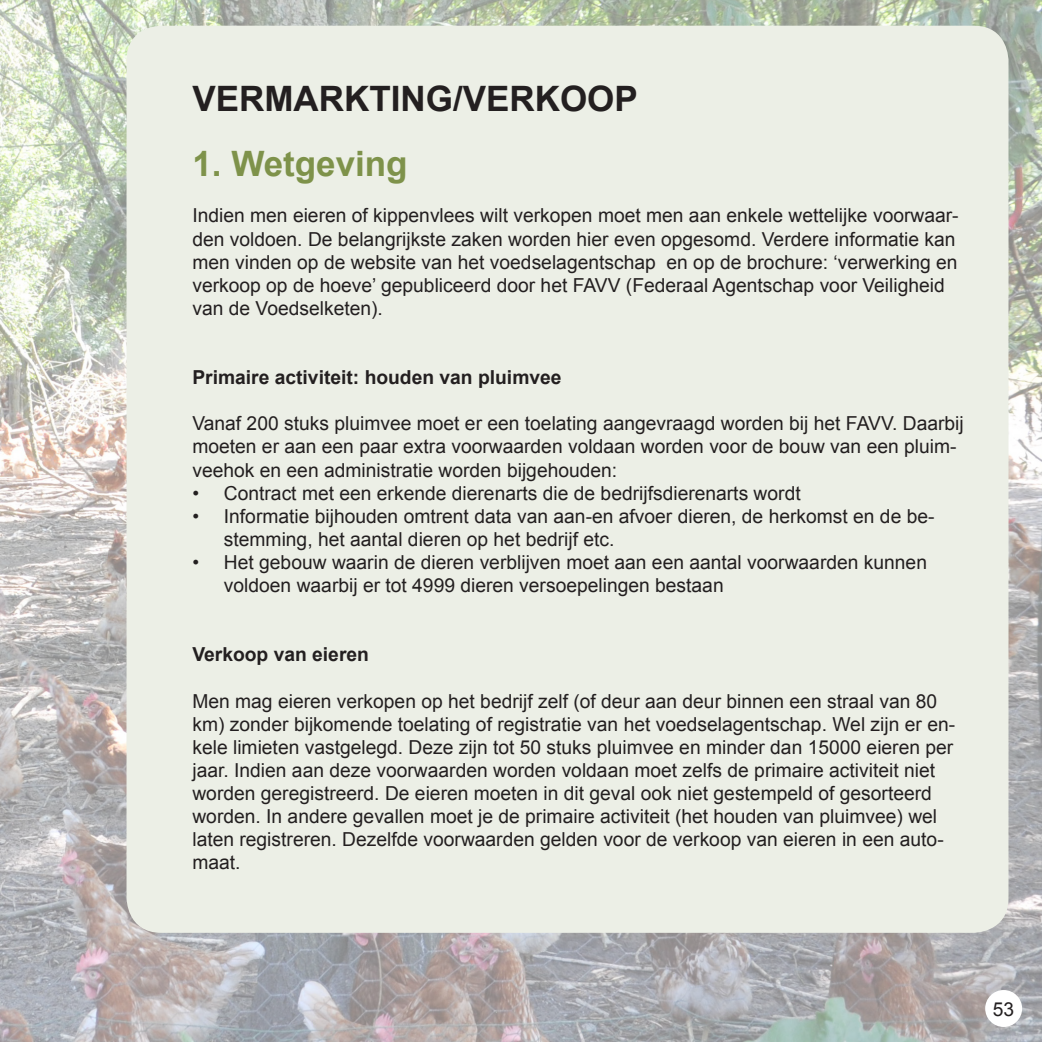
<style>
.page{position:relative;width:1042px;height:1042px;background:#fff}
.page>*{position:absolute;margin:0;border:0;box-sizing:border-box;transform-origin:0 0}
.t1{font:700 35px "Arial";color:#231f20}
.t2{font:700 35px "Arial";color:#7e924a}
.t3{font:19.25px/23.1px "Arial";color:#231f20}
.t4{font:700 19.25px "Arial";color:#231f20}
</style>
<div class="page">
<img style="left:1px;top:0;width:1041px;height:1042px">
<hr style="left:0;top:0;width:1px;height:1042px;background:#dadeea">
<div style="left:985px;top:990px;width:37px;height:37px;background:#fff;border-radius:50%"></div>
<div style="left:126px;top:26px;width:882px;height:907px;background:#ecefe6;border-radius:35px"></div>
<h1 class="t1" style="left:192px;top:76px;width:447px">VERMARKTING/VERKOOP</h1>
<h1 class="t2" style="left:192px;top:141px;width:217px">1. Wetgeving</h1>
<p class="t3" style="left:192px;top:204px;width:768px">Indien men eieren of kippenvlees wilt verkopen moet men aan enkele wettelijke voorwaar&shy;den voldoen. De belangrijkste zaken worden hier even opgesomd. Verdere informatie kan men vinden op de website van het voedselagentschap en op de brochure: ‘verwerking en verkoop op de hoeve’ gepubliceerd door het FAVV (Federaal Agentschap voor Veiligheid van de Voedselketen).</p>
<p class="t4" style="left:192px;top:365px;width:371px">Primaire activiteit: houden van pluimvee</p>
<p class="t3" style="left:192px;top:412px;width:773px">Vanaf 200 stuks pluimvee moet er een toelating aangevraagd worden bij het FAVV. Daarbij moeten er aan een paar extra voorwaarden voldaan worden voor de bouw van een pluim&shy;veehok en een administratie worden bijgehouden:</p>
<p class="t3" style="left:192px;top:481px;width:610px">• Contract met een erkende dierenarts die de bedrijfsdierenarts wordt</p>
<p class="t3" style="left:224px;top:505px;width:712px;text-indent:-31px">• Informatie bijhouden omtrent data van aan-en afvoer dieren, de herkomst en de be&shy;stemming, het aantal dieren op het bedrijf etc.</p>
<p class="t3" style="left:224px;top:551px;width:704px;text-indent:-31px">• Het gebouw waarin de dieren verblijven moet aan een aantal voorwaarden kunnen voldoen waarbij er tot 4999 dieren versoepelingen bestaan</p>
<p class="t4" style="left:192px;top:642px;width:178px">Verkoop van eieren</p>
<p class="t3" style="left:192px;top:689px;width:764px">Men mag eieren verkopen op het bedrijf zelf (of deur aan deur binnen een straal van 80 km) zonder bijkomende toelating of registratie van het voedselagentschap. Wel zijn er en&shy;kele limieten vastgelegd. Deze zijn tot 50 stuks pluimvee en minder dan 15000 eieren per jaar. Indien aan deze voorwaarden worden voldaan moet zelfs de primaire activiteit niet worden geregistreerd. De eieren moeten in dit geval ook niet gestempeld of gesorteerd worden. In andere gevallen moet je de primaire activiteit (het houden van pluimvee) wel laten registreren. Dezelfde voorwaarden gelden voor de verkoop van eieren in een auto&shy;maat.</p>
<p class="t3" style="left:993px;top:997px;width:23px">53</p>
</div>
